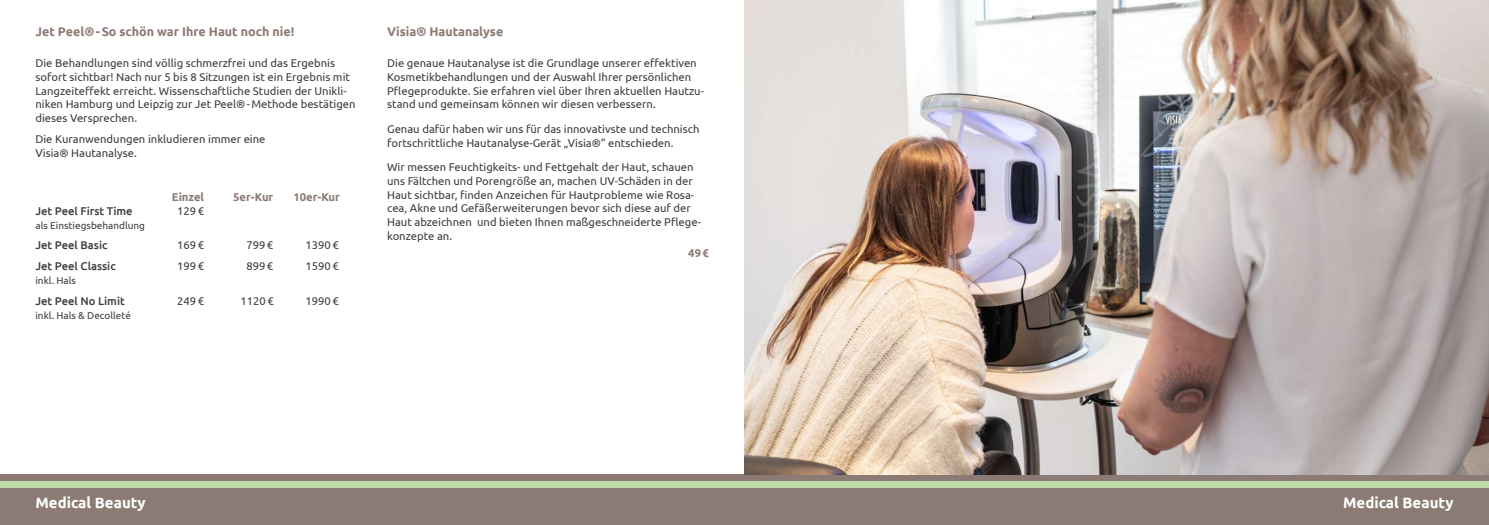
<style>
.page{position:relative;width:1489px;height:525px;background:#fff}
.page>*{position:absolute;margin:0;border:0;box-sizing:border-box;transform-origin:0 0}
.t1{font:700 15px "Ubuntu";color:#fff}
.t2{font:700 12.5px "Ubuntu";color:#8c7b74}
.t3{font:11.25px/13.8px "Ubuntu";color:#3e3d40}
.t4{font:500 11.25px "Ubuntu";color:#3e3d40}
.t5{font:700 11.25px "Ubuntu";color:#8c7b74}
.t6{font:10px "Ubuntu";color:#3e3d40}
</style>
<div class="page">
<div style="left:737px;top:487px;width:751px;height:37px;background:#8c7b74"></div>
<div style="left:737px;top:474px;width:751px;height:6px;background:#8c7b74"></div>
<div style="left:737px;top:480px;width:751px;height:7px;background:#bedaa8"></div>
<div style="left:0;top:487px;width:751px;height:37px;background:#8c7b74"></div>
<div style="left:0;top:474px;width:751px;height:6px;background:#8c7b74"></div>
<div style="left:0;top:480px;width:751px;height:7px;background:#bedaa8"></div>
<img style="left:744px;top:0;width:744px;height:474px">
<p class="t2" style="left:35px;top:24px;width:260px">Jet Peel®-So schön war Ihre Haut noch nie!</p>
<p class="t2" style="left:387px;top:24px;width:118px">Visia® Hautanalyse</p>
<p class="t3" style="left:35px;top:56px;width:322px">Die Behandlungen sind völlig schmerzfrei und das Ergebnis sofort sichtbar! Nach nur 5 bis 8 Sitzungen ist ein Ergebnis mit Langzeiteffekt erreicht. Wissenschaftliche Studien der Unikli&shy;niken Hamburg und Leipzig zur Jet Peel®-Methode bestätigen dieses Versprechen.</p>
<p class="t3" style="left:35px;top:132px;width:232px">Die Kuranwendungen inkludieren immer eine<br>Visia® Hautanalyse.</p>
<p class="t3" style="left:387px;top:56px;width:318px">Die genaue Hautanalyse ist die Grundlage unserer effektiven Kosmetikbehandlungen und der Auswahl Ihrer persönlichen Pflegeprodukte. Sie erfahren viel über Ihren aktuellen Hautzu&shy;stand und gemeinsam können wir diesen verbessern.</p>
<p class="t3" style="left:387px;top:122px;width:314px">Genau dafür haben wir uns für das innovativste und technisch fortschrittliche Hautanalyse-Gerät „Visia®“ entschieden.</p>
<p class="t3" style="left:387px;top:160px;width:315px">Wir messen Feuchtigkeits- und Fettgehalt der Haut, schauen uns Fältchen und Porengröße an, machen UV-Schäden in der Haut sichtbar, finden Anzeichen für Hautprobleme wie Rosa&shy;cea, Akne und Gefäßerweiterungen bevor sich diese auf der Haut abzeichnen und bieten Ihnen maßgeschneiderte Pflege&shy;konzepte an.</p>
<p class="t5" style="left:172px;top:190px;width:34px">Einzel</p>
<p class="t5" style="left:233px;top:190px;width:42px">5er-Kur</p>
<p class="t5" style="left:293px;top:190px;width:48px">10er-Kur</p>
<p class="t4" style="left:35px;top:203px;width:99px">Jet Peel First Time</p>
<p class="t3" style="left:177px;top:203px;width:28px">129€</p>
<p class="t6" style="left:35px;top:219px;width:111px">als Einstiegsbehandlung</p>
<p class="t4" style="left:35px;top:238px;width:73px">Jet Peel Basic</p>
<p class="t3" style="left:177px;top:238px;width:28px">169€</p>
<p class="t3" style="left:246px;top:238px;width:28px">799€</p>
<p class="t3" style="left:305px;top:238px;width:35px">1390€</p>
<p class="t4" style="left:35px;top:259px;width:82px">Jet Peel Classic</p>
<p class="t3" style="left:177px;top:259px;width:28px">199€</p>
<p class="t3" style="left:246px;top:259px;width:28px">899€</p>
<p class="t3" style="left:305px;top:259px;width:35px">1590€</p>
<p class="t6" style="left:35px;top:274px;width:42px">inkl. Hals</p>
<p class="t4" style="left:35px;top:294px;width:91px">Jet Peel No Limit</p>
<p class="t3" style="left:177px;top:293px;width:28px">249€</p>
<p class="t3" style="left:240px;top:293px;width:35px">1120€</p>
<p class="t3" style="left:305px;top:293px;width:35px">1990€</p>
<p class="t6" style="left:35px;top:309px;width:97px">inkl. Hals &amp; Decolleté</p>
<p class="t5" style="left:688px;top:246px;width:22px">49€</p>
<h1 class="t1" style="left:35px;top:493px;width:112px">Medical Beauty</h1>
<h1 class="t1" style="left:1342px;top:493px;width:112px">Medical Beauty</h1>
</div>
